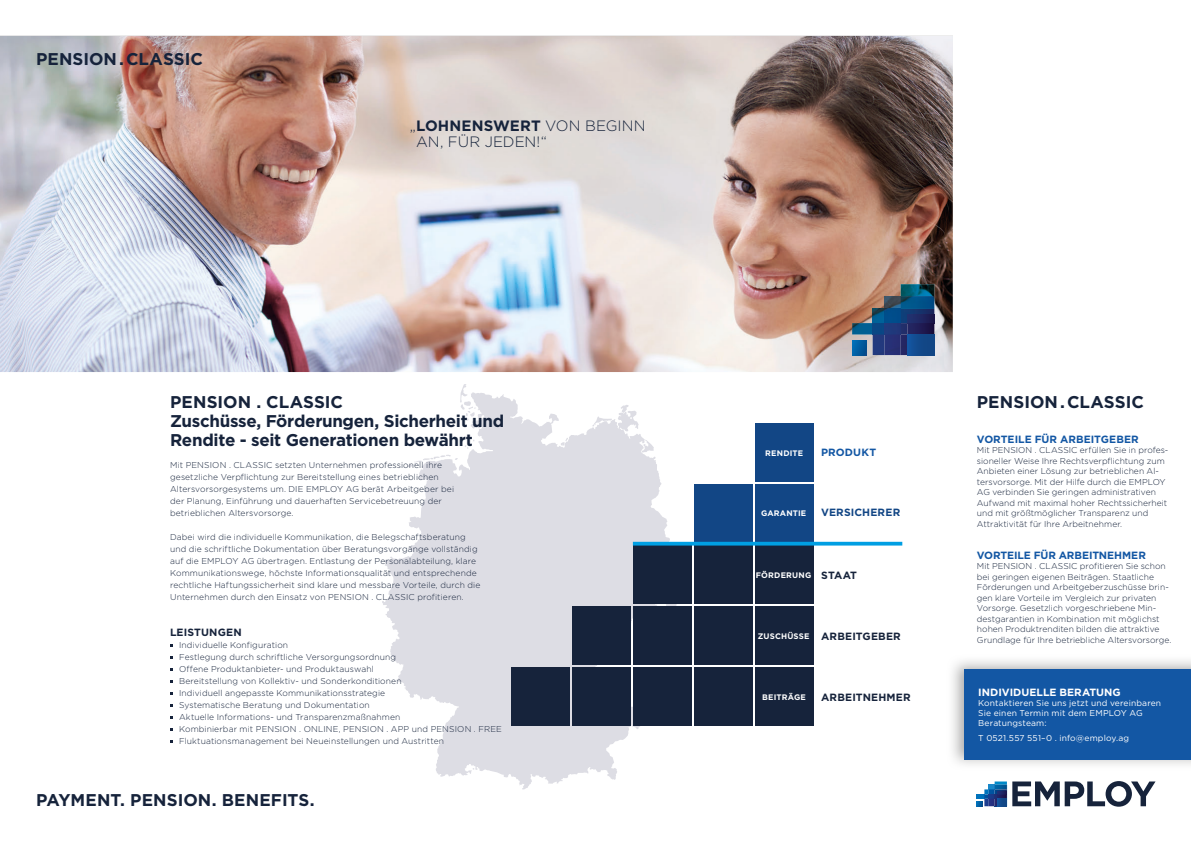
<style>
.page{position:relative;width:1191px;height:842px;background:#fff}
.page>*{position:absolute;margin:0;border:0;box-sizing:border-box;transform-origin:0 0}
.t1{font:700 17px/19px "Gotham";letter-spacing:-.015em;color:#16233b}
.t2{font:700 17px "Gotham";letter-spacing:.005em;color:#16233b}
.t3{font:300 15px/16px "Gotham";letter-spacing:-.005em;color:#16233b}
.t4{font:700 10.5px "Gotham";color:#1357a4}
.t5{font:700 10.5px "Gotham";letter-spacing:.015em;color:#16233b}
.t6{font:700 10.5px "Gotham";color:#fff}
.t7{font:700 10.5px "Gotham";letter-spacing:.015em;color:#124685}
.t8{font:300 8.5px/12px "Gotham";letter-spacing:.01em;color:#16233b}
.t9{font:8.5px/10px "Gotham";letter-spacing:.015em;color:#fff}
.t10{font:700 8px "Gotham";letter-spacing:.02em;color:#fff}
.s1{font-weight:700}
</style>
<div class="page">
<svg style="left:382px;top:384px;width:298px;height:405px;fill:#dddde4"></svg>
<div style="left:964px;top:669px;width:227px;height:91px;background:#1357a4"></div>
<svg style="left:977px;top:781px;width:178px;height:26px"></svg>
<img style="left:0;top:36px;width:952px;height:336px">
<img style="left:872px;top:309px;width:12px;height:14px">
<img style="left:872px;top:355px;width:62px;height:1px">
<img style="left:872px;top:334px;width:12px;height:21px">
<img style="left:852px;top:323px;width:20px;height:11px">
<svg style="left:872px;top:323px;width:12px;height:11px"></svg>
<img style="left:884px;top:296px;width:16px;height:59px">
<img style="left:900px;top:284px;width:34px;height:25px">
<img style="left:900px;top:309px;width:34px;height:25px">
<img style="left:907px;top:315px;width:27px;height:19px">
<svg style="left:884px;top:355px;width:49px;height:1px"></svg>
<img style="left:900px;top:334px;width:7px;height:21px">
<svg style="left:907px;top:334px;width:27px;height:21px"></svg>
<svg style="left:852px;top:341px;width:14px;height:14px"></svg>
<div style="left:511px;top:667px;width:59px;height:59px;background:#16233b"></div>
<div style="left:572px;top:667px;width:58px;height:59px;background:#16233b"></div>
<div style="left:633px;top:667px;width:58px;height:59px;background:#16233b"></div>
<div style="left:694px;top:667px;width:58px;height:59px;background:#16233b"></div>
<div style="left:754px;top:667px;width:59px;height:59px;background:#16233b"></div>
<div style="left:754px;top:606px;width:59px;height:59px;background:#16233b"></div>
<div style="left:694px;top:606px;width:58px;height:59px;background:#16233b"></div>
<div style="left:633px;top:606px;width:58px;height:59px;background:#16233b"></div>
<div style="left:572px;top:606px;width:58px;height:59px;background:#16233b"></div>
<div style="left:754px;top:545px;width:59px;height:59px;background:#16233b"></div>
<div style="left:694px;top:545px;width:58px;height:59px;background:#16233b"></div>
<div style="left:633px;top:545px;width:58px;height:59px;background:#16233b"></div>
<div style="left:754px;top:484px;width:59px;height:58px;background:#124685"></div>
<div style="left:694px;top:484px;width:58px;height:58px;background:#124685"></div>
<div style="left:754px;top:423px;width:59px;height:59px;background:#124685"></div>
<hr style="left:633px;top:542px;width:269px;height:3px;background:#009fe3">
<h1 class="t1" style="left:36px;top:49px;width:168px">PENSION . CLASSIC</h1>
<h2 class="t3" style="left:416px;top:117px;width:231px;text-indent:-6px">„ <span class="s1">LOHNENSWERT</span> VON BEGINN<br>AN, FÜR JEDEN!“</h2>
<h1 class="t1" style="left:170px;top:392px;width:336px">PENSION . CLASSIC<br>Zuschüsse, Förderungen, Sicherheit und<br>Rendite - seit Generationen bewährt</h1>
<p class="t8" style="left:170px;top:459px;width:285px">Mit PENSION . CLASSIC setzten Unternehmen professionell ihre gesetzliche Verpflichtung zur Bereitstellung eines betrieblichen Altersvorsorgesystems um. DIE EMPLOY AG berät Arbeitgeber bei der Planung, Einführung und dauerhaften Servicebetreuung der betrieblichen Altersvorsorge.</p>
<p class="t8" style="left:170px;top:531px;width:312px">Dabei wird die individuelle Kommunikation, die Belegschaftsberatung und die schriftliche Dokumentation über Beratungsvorgänge vollständig auf die EMPLOY AG übertragen. Entlastung der Personalabteilung, klare Kommunikationswege, höchste Informationsqualität und entsprechende rechtliche Haftungssicherheit sind klare und messbare Vorteile, durch die Unternehmen durch den Einsatz von PENSION . CLASSIC profitieren.</p>
<p class="t5" style="left:170px;top:626px;width:73px">LEISTUNGEN</p>
<p class="t8" style="left:179px;top:639px;width:324px">Individuelle Konfiguration<br>Festlegung durch schriftliche Versorgungsordnung<br>Offene Produktanbieter- und Produktauswahl<br>Bereitstellung von Kollektiv- und Sonderkonditionen<br>Individuell angepasste Kommunikationsstrategie<br>Systematische Beratung und Dokumentation<br>Aktuelle Informations- und Transparenzmaßnahmen<br>Kombinierbar mit PENSION . ONLINE, PENSION . APP und PENSION . FREE Fluktuationsmanagement bei Neueinstellungen und Austritten</p>
<h1 class="t2" style="left:36px;top:790px;width:280px">PAYMENT. PENSION. BENEFITS.</h1>
<p class="t10" style="left:765px;top:449px;width:39px">RENDITE</p>
<p class="t4" style="left:821px;top:446px;width:57px">PRODUKT</p>
<p class="t10" style="left:761px;top:508px;width:47px">GARANTIE</p>
<p class="t7" style="left:821px;top:507px;width:81px">VERSICHERER</p>
<p class="t10" style="left:756px;top:570px;width:57px">FÖRDERUNG</p>
<p class="t5" style="left:821px;top:569px;width:37px">STAAT</p>
<p class="t10" style="left:757px;top:631px;width:53px">ZUSCHÜSSE</p>
<p class="t5" style="left:821px;top:630px;width:81px">ARBEITGEBER</p>
<p class="t10" style="left:762px;top:692px;width:45px">BEITRÄGE</p>
<p class="t5" style="left:821px;top:691px;width:91px">ARBEITNEHMER</p>
<h1 class="t1" style="left:977px;top:392px;width:169px">PENSION . CLASSIC</h1>
<p class="t4" style="left:977px;top:433px;width:163px">VORTEILE FÜR ARBEITGEBER</p>
<p class="t8" style="left:977px;top:445px;width:193px;line-height:10.5px">Mit PENSION . CLASSIC erfüllen Sie in profes&shy;sioneller Weise Ihre Rechtsverpflichtung zum Anbieten einer Lösung zur betrieblichen Al&shy;tersvorsorge. Mit der Hilfe durch die EMPLOY AG verbinden Sie geringen administrativen Aufwand mit maximal hoher Rechtssicherheit und mit größtmöglicher Transparenz und Attraktivität für Ihre Arbeitnehmer.</p>
<p class="t4" style="left:977px;top:549px;width:171px">VORTEILE FÜR ARBEITNEHMER</p>
<p class="t8" style="left:977px;top:561px;width:196px;line-height:10.5px">Mit PENSION . CLASSIC profitieren Sie schon bei geringen eigenen Beiträgen. Staatliche Förderungen und Arbeitgeberzuschüsse brin&shy;gen klare Vorteile im Vergleich zur privaten Vorsorge. Gesetzlich vorgeschriebene Min&shy;destgarantien in Kombination mit möglichst hohen Produktrenditen bilden die attraktive Grundlage für Ihre betriebliche Altersvorsorge.</p>
<p class="t6" style="left:978px;top:686px;width:144px">INDIVIDUELLE BERATUNG</p>
<p class="t9" style="left:978px;top:697px;width:184px">Kontaktieren Sie uns jetzt und vereinbaren<br>Sie einen Termin mit dem EMPLOY AG<br>Beratungsteam:</p>
<p class="t9" style="left:978px;top:733px;width:152px">T 0521.557 551–0 . info@employ.ag</p>
</div>
